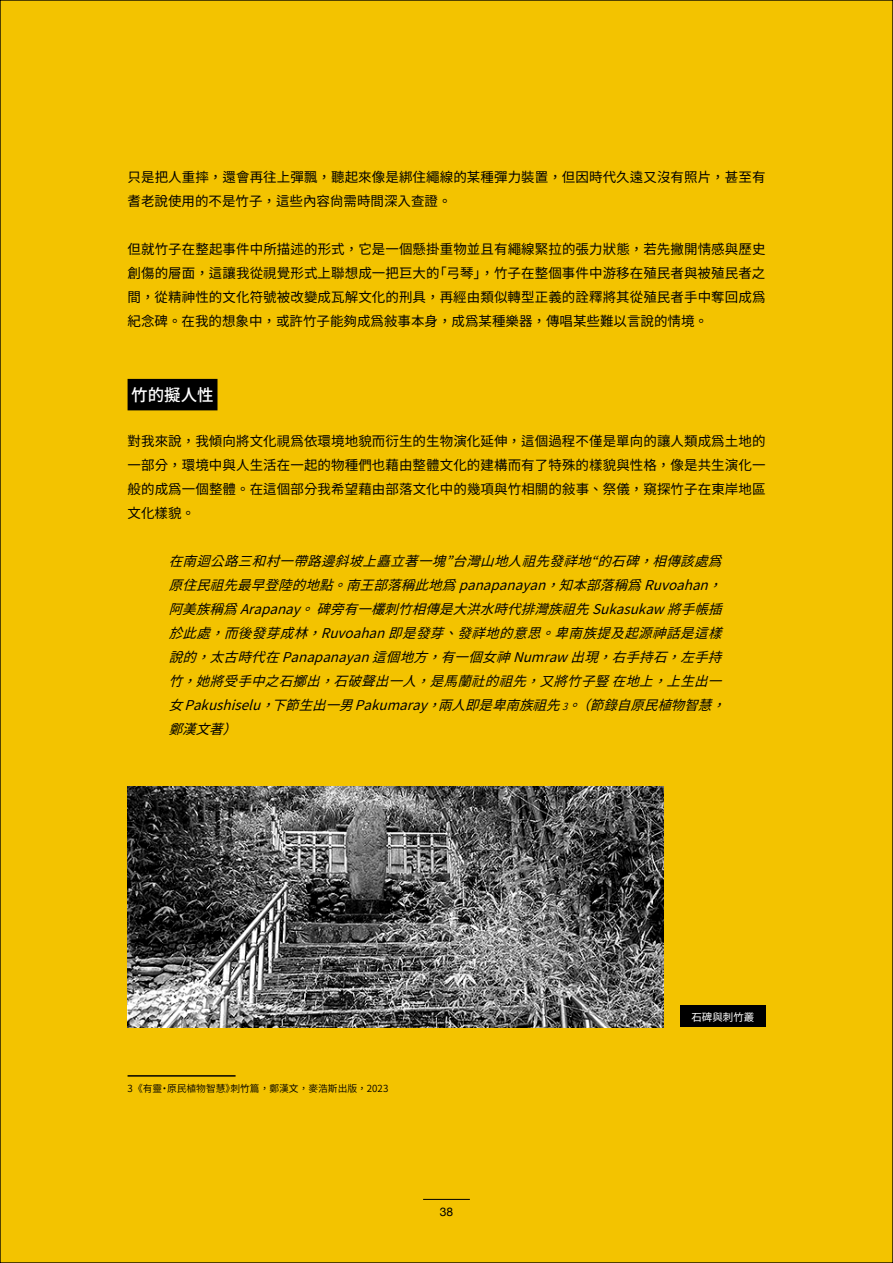
<style>
.page{position:relative;width:893px;height:1263px;background:#f3c300}
.page>*{position:absolute;margin:0;border:0;box-sizing:border-box;transform-origin:0 0}
.t1{font:16.5px "Gen Yo Gothic TW M";color:#fff}
.t2{font:13.5px/24px "Gen Yo Gothic TW R";letter-spacing:.005em;color:#000;text-align:justify}
.t3{font:italic 13.5px/24px "Gen Yo Gothic TW R";color:#000}
.t4{font:12px "Helvetica Neue";color:#000}
.t5{font:200 10.5px "Source Han Sans TCVF";color:#fff}
.t6{font:9.75px "Gen Yo Gothic TW N";color:#000}
.s1{font-family:"Source Han Sans TCVF";font-weight:200}
.s2{font-family:"Gen Yo Gothic TW N";font-size:9.75px}
.s3{font-family:"Gen Yo Gothic TW R"}
</style>
<div class="page">
<hr style="left:423px;top:1199px;width:47px;height:1px;background:#000">
<div style="left:128px;top:379px;width:89px;height:31px;background:#000"></div>
<hr style="left:128px;top:1075px;width:108px;height:1px;background:#000">
<img style="left:128px;top:787px;width:535px;height:240px">
<div style="left:680px;top:1005px;width:85px;height:22px;background:#000"></div>
<p class="t2" style="left:128px;top:165px;width:639px">只是把人重摔，還會再往上彈飄，聽起來像是綁住繩線的某種彈力裝置，但因時代久遠又沒有照片，甚至有耆老說使用的不是竹子，這些內容尚需時間深入查證。</p>
<p class="t2" style="left:128px;top:237px;width:639px">但就竹子在整起事件中所描述的形式，它是一個懸掛重物並且有繩線緊拉的張力狀態，若先撇開情感與歷史創傷的層面，這讓我從視覺形式上聯想成一把巨大的「弓琴」，竹子在整個事件中游移在殖⺠者與被殖⺠者之間，從精神性的文化符號被改變成瓦解文化的刑具，再經由類似轉型正義的詮釋將其從殖民者手中奪回成為紀念碑。在我的想象中，或許竹子能夠成為敘事本身，成為某種樂器，傳唱某些難以言說的情境。</p>
<p class="t1" style="left:131px;top:385px;width:84px">竹的擬人性</p>
<p class="t2" style="left:128px;top:429px;width:639px">對我來說，我傾向將文化視為依環境地貌而衍生的生物演化延伸，這個過程不僅是單向的讓人類成為土地的一部分，環境中與人生活在一起的物種們也藉由整體文化的建構而有了特殊的樣貌與性格，像是共生演化一般的成為一個整體。在這個部分我希望藉由部落文化中的幾項與竹相關的敘事、祭儀，窺探竹子在東岸地區文化樣貌。</p>
<p class="t3" style="left:169px;top:549px;width:567px">在南迴公路三和村一帶路邊斜坡上矗立著一塊”台灣山地人祖先發祥地“的石碑，相傳該處為原住民祖先最早登陸的地點。南王部落稱此地為 panapanayan，知本部落稱為 Ruvoahan，阿美族稱為 Arapanay。 ⽯ 碑旁有一欉刺竹相傳是大洪水時代排灣族祖先 Sukasukaw 將手帳插於此處，而後發芽成林，Ruvoahan <span class="s1">即</span>是發芽、發祥地的意思。卑南族提及起源神話是這樣說的，太古時代在 Panapanayan 這個地方，有一個女神 Numraw 出現，右手持石，左手持竹，她將受手中之石擲出，石破聲出一人，是馬蘭社的祖先，又將竹子豎⽴ 在地上，上生出一女 Pakushiselu，下節生出一男 Pakumaray，兩人<span class="s1">即</span>是卑南族祖先<span class="s2">3</span>。（節錄自原民植物智慧，鄭漢文著）</p>
<p class="t6" style="left:128px;top:1083px;width:262px">3 《有靈・原⺠植物智慧》刺<span class="s3">竹</span>篇，鄭漢<span class="s3">文</span>，麥浩斯出版，2023</p>
<p class="t4" style="left:440px;top:1203px;width:15px">38</p>
<p class="t5" style="left:691px;top:1011px;width:64px">⽯碑與刺竹叢</p>
</div>
